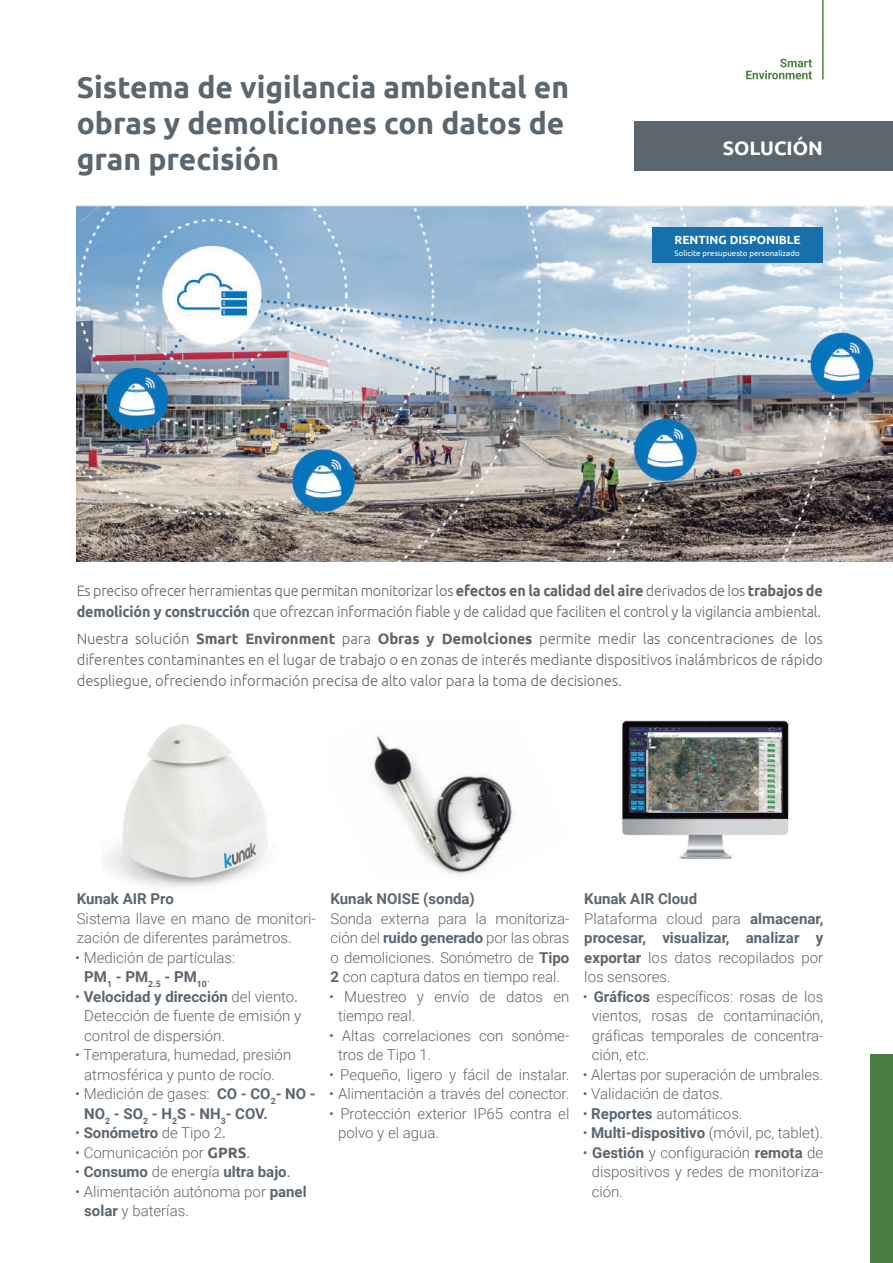
<style>
.page{position:relative;width:893px;height:1263px;background:#fff}
.page>*{position:absolute;margin:0;border:0;box-sizing:border-box;transform-origin:0 0}
.t1{font:700 30px/36px "Ubuntu";color:#5c666f}
.t2{font:700 19.5px "Ubuntu";color:#fff}
.t3{font:300 15px/19.5px "Roboto";color:#5c666f}
.t4{font:300 15px/21px "Ubuntu";letter-spacing:-.015em;color:#5c666f;text-align:justify}
.t5{font:700 15px/19.5px "Roboto";color:#5c666f}
.t6{font:300 15px/21px "Ubuntu";letter-spacing:-.015em;color:#5c666f;scale:.96 1}
.t7{font:700 11.85px "Ubuntu";color:#fff}
.t8{font:7.95px "Ubuntu";color:#fff}
.s1{font-weight:700}
.s2{font-family:"Ubuntu"}
.s3{font-weight:300}
.s4{font-family:"Ubuntu";font-weight:300}
.s5{font-family:"Ubuntu";font-weight:700}
</style>
<div class="page">
<div style="left:870px;top:1055px;width:23px;height:208px;background:#4b7f41"></div>
<div style="left:635px;top:122px;width:258px;height:49px;background:#5c666f"></div>
<img style="left:621px;top:720px;width:169px;height:139px">
<img style="left:371px;top:735px;width:143px;height:141px">
<img style="left:77px;top:205px;width:816px;height:357px">
<div style="left:652px;top:227px;width:171px;height:36px;background:#176fab"></div>
<hr style="left:822px;top:0;width:2px;height:80px;background:#4b8342">
<svg style="left:746px;top:59px;width:66px;height:20px"></svg>
<img style="left:106px;top:724px;width:161px;height:164px">
<h1 class="t1" style="left:77px;top:69px;width:494px">Sistema de vigilancia ambiental en obras y demoliciones con datos de gran precisión</h1>
<h2 class="t2" style="left:723px;top:136px;width:102px">SOLUCIÓN</h2>
<p class="t7" style="left:674px;top:233px;width:128px">RENTING DISPONIBLE</p>
<p class="t8" style="left:674px;top:248px;width:127px">Solicite presupuesto personalizado</p>
<p class="t6" style="left:77px;top:579px;width:779px">Es preciso ofrecer herramientas que permitan monitorizar los <span class="s1">efectos en la calidad del aire</span> derivados de los <span class="s1">trabajos de demolición y construcción</span> que ofrezcan información fiable y de calidad que faciliten el control y la vigilancia ambiental.</p>
<p class="t4" style="left:77px;top:627px;width:748px">Nuestra solución <span class="s1">Smart Environment</span> para <span class="s1">Obras y Demolciones</span> permite medir las concentraciones de los diferentes contaminantes en el lugar de trabajo o en zonas de interés mediante dispositivos inalámbricos de rápido despliegue, ofreciendo información precisa de alto valor para la toma de decisiones.</p>
<p class="t5" style="left:77px;top:888px;width:99px">Kunak AIR Pro</p>
<p class="t3" style="left:77px;top:908px;width:240px">Sistema llave en mano de monitori&shy;zación de diferentes parámetros.</p>
<p class="t3" style="left:84px;top:947px;width:153px;text-indent:-9px">• Medición de partículas:<br><span class="s1">PM</span><sub>1</sub> <span class="s1">- PM</span><sub>2.5</sub> <span class="s1">- PM</span><sub>10</sub>.</p>
<p class="t3" style="left:84px;top:986px;width:218px;text-indent:-9px">• <span class="s1">Velocidad y dirección</span> del viento<span class="s2">.<br></span>Detección de fuente de emisión y control de dispersión.</p>
<p class="t3" style="left:75px;top:1044px;width:217px;text-align:center">• Temperatura, humedad, presión atmosférica y punto de rocío.</p>
<p class="t5" style="left:84px;top:1083px;width:233px;text-indent:-9px"><span class="s3">• Medición de gases:</span> CO - CO<sub>2</sub>- NO -<br>NO<sub>2</sub> - SO<sub>2</sub> - H<sub>2</sub>S - NH<sub>3</sub>- COV.</p>
<p class="t5" style="left:75px;top:1122px;width:152px"><span class="s3">•</span> Sonómetro <span class="s3">de Tipo 2</span><span class="s4">.</span></p>
<p class="t3" style="left:75px;top:1142px;width:176px">• Comunicación por <span class="s5">GPRS</span><span class="s2">.</span></p>
<p class="t5" style="left:75px;top:1161px;width:217px"><span class="s3">•</span> Consumo <span class="s3">de energía</span> ultra bajo<span class="s4">.</span></p>
<p class="t3" style="left:84px;top:1181px;width:224px;text-indent:-9px">• Alimentación autónoma por <span class="s1">panel solar</span> y baterías.</p>
<p class="t5" style="left:331px;top:888px;width:146px">Kunak NOISE (sonda)</p>
<p class="t3" style="left:331px;top:908px;width:240px;text-align:justify">Sonda externa para la monitoriza&shy;ción del <span class="s1">ruido generado</span> por las obras o demoliciones. Sonómetro de <span class="s1">Tipo 2</span> con captura datos en tiempo real.</p>
<p class="t3" style="left:338px;top:986px;width:233px;text-indent:-9px">• Muestreo y envío de datos en tiempo real.</p>
<p class="t3" style="left:338px;top:1025px;width:233px;text-indent:-9px">• Altas correlaciones con sonóme&shy;tros de Tipo 1.</p>
<p class="t3" style="left:329px;top:1064px;width:242px">• Pequeño, ligero y fácil de instalar.</p>
<p class="t3" style="left:329px;top:1083px;width:242px">• Alimentación a través del conector.</p>
<p class="t3" style="left:338px;top:1103px;width:233px;text-indent:-9px">• Protección exterior IP65 contra el polvo y el agua.</p>
<p class="t5" style="left:584px;top:888px;width:240px">Kunak AIR Cloud<br><span class="s3">Plataforma cloud para</span> almacenar, procesar, visualizar, analizar y exportar <span class="s3">los datos recopilados por los sensores.</span></p>
<p class="t3" style="left:592px;top:986px;width:233px;text-align:justify;text-indent:-9px">• <span class="s1">Gráficos</span> específicos: rosas de los vientos, rosas de contaminación, gráficas temporales de concentra&shy;ción, etc.</p>
<p class="t3" style="left:583px;top:1064px;width:242px">• Alertas por superación de umbrales.</p>
<p class="t3" style="left:583px;top:1083px;width:142px">• Validación de datos.</p>
<p class="t3" style="left:583px;top:1103px;width:161px">• <span class="s1">Reportes</span> automáticos.</p>
<p class="t3" style="left:583px;top:1122px;width:242px">• <span class="s1">Multi-dispositivo</span> (móvil, pc, tablet).</p>
<p class="t3" style="left:592px;top:1142px;width:233px;text-align:justify;text-indent:-9px">• <span class="s1">Gestión</span> y configuración <span class="s1">remota</span> de dispositivos y redes de monitoriza&shy;ción.</p>
</div>
